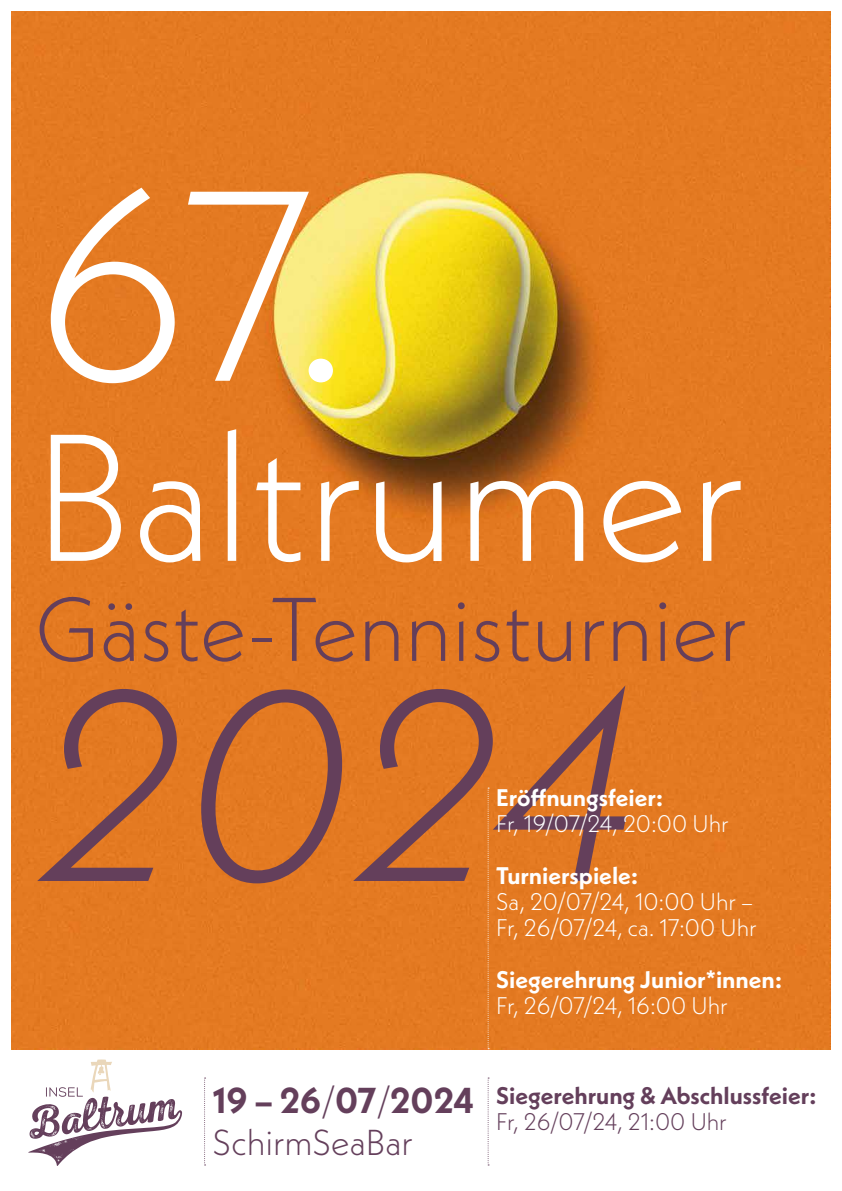
<style>
.page{position:relative;width:842px;height:1191px;background:#fff}
.page>*{position:absolute;margin:0;border:0;box-sizing:border-box;transform-origin:0 0}
.t1{font:italic 300 270px "Neue Kabel";color:#643f5b}
.t2{font:300 270px "Neue Kabel";color:#fff}
.t3{font:300 180px "Neue Kabel";color:#fff}
.t4{font:300 90px "Neue Kabel";color:#643f5b}
.t5{font:300 36px/42px "Neue Kabel";color:#643f5b}
.t6{font:300 24px/26px "Neue Kabel";color:#fff}
.t7{font:700 24px "Neue Kabel";color:#fff}
.t8{font:700 24px "Neue Kabel";color:#643f5b}
.t9{font:300 24px "Neue Kabel";letter-spacing:-.005em;color:#643f5b}
.s1{font-weight:700}
</style>
<div class="page">
<img style="left:11px;top:11px;width:820px;height:1038px">
<svg style="left:28px;top:1059px;width:154px;height:107px"></svg>
<svg style="left:204px;top:1077px;width:2px;height:88px"></svg>
<svg style="left:488px;top:1077px;width:1px;height:88px"></svg>
<svg style="left:488px;top:787px;width:1px;height:262px"></svg>
<h1 class="t2" style="left:34px;top:115px;width:321px">67.</h1>
<h2 class="t3" style="left:34px;top:383px;width:712px">Baltrumer</h2>
<h3 class="t4" style="left:34px;top:572px;width:714px">Gäste-Tennisturnier</h3>
<h1 class="t1" style="left:34px;top:618px;width:605px">2024</h1>
<p class="t7" style="left:496px;top:782px;width:168px">Eröffnungsfeier:</p>
<p class="t6" style="left:496px;top:810px;width:234px">Fr, 19/07/24, 20:00 Uhr</p>
<p class="t7" style="left:496px;top:860px;width:143px">Turnierspiele:</p>
<p class="t6" style="left:496px;top:888px;width:262px">Sa, 20/07/24, 10:00 Uhr –<br>Fr, 26/07/24, ca. 17:00 Uhr</p>
<p class="t7" style="left:496px;top:964px;width:287px">Siegerehrung Junior*innen:</p>
<p class="t6" style="left:496px;top:992px;width:233px">Fr, 26/07/24, 16:00 Uhr</p>
<h3 class="t5" style="left:213px;top:1079px;width:264px"><span class="s1">19 – 26</span>/<span class="s1">07</span>/<span class="s1">2024<br></span>SchirmSeaBar</h3>
<p class="t8" style="left:496px;top:1080px;width:322px">Siegerehrung &amp; Abschlussfeier:</p>
<p class="t9" style="left:496px;top:1106px;width:232px">Fr, 26/07/24, 21:00 Uhr</p>
</div>
